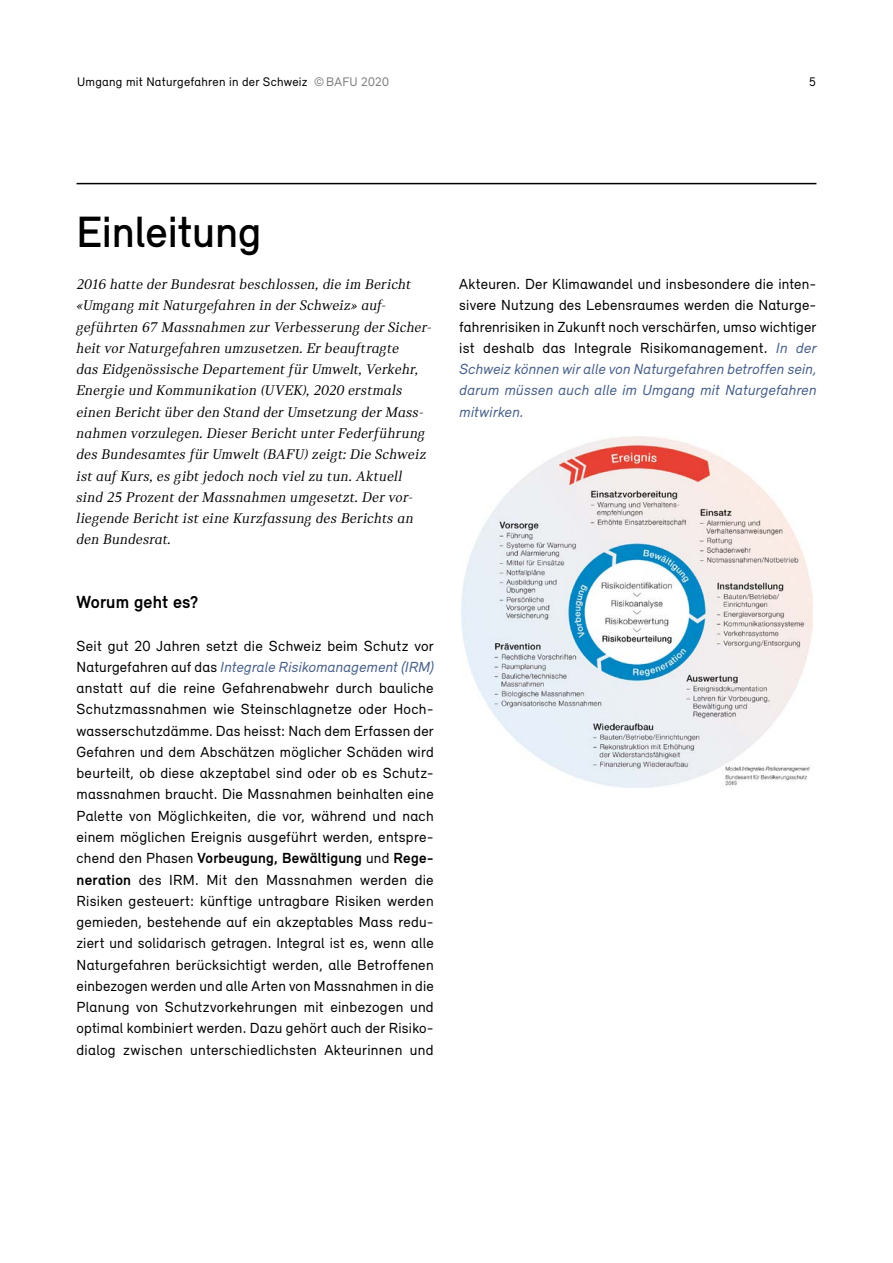
<style>
.page{position:relative;width:893px;height:1263px;background:#fff}
.page>*{position:absolute;margin:0;border:0;box-sizing:border-box;transform-origin:0 0}
._07_Inhalt_07_Kapiteltitel{font:500 45px "Relevant";letter-spacing:-.005em;color:#000}
._07_Inhalt_07_Titel{font:700 18px "Relevant";letter-spacing:.005em;color:#000}
._07_Inhalt_07_Grundtext{font:15px/21.3px "Relevant";letter-spacing:.02em;color:#000;text-align:justify}
._07_Inhalt_07_Lead{font:italic 15px/21.3px "Catalog";letter-spacing:.015em;color:#000}
.t1{font:12.75px "Relevant";letter-spacing:.02em;color:#000}
.s1{color:#7c7c7c}
.s2{font-style:italic;color:#486089}
.s3{font-weight:700}
</style>
<div class="page">
<hr style="left:77px;top:183px;width:739px;height:1px;background:#000">
<img style="left:462px;top:437px;width:351px;height:351px">
<p class="t1" style="left:77px;top:74px;width:313px">Umgang mit Naturgefahren in der Schweiz <span class="s1">©BAFU 2020</span></p>
<p class="t1" style="left:809px;top:74px;width:8px">5</p>
<h1 class="_07_Inhalt_07_Kapiteltitel" style="left:77px;top:204px;width:186px">Einleitung</h1>
<p class="_07_Inhalt_07_Lead" style="left:77px;top:274px;width:357px">2016 hatte der Bundesrat beschlossen, die im Bericht «Umgang mit Naturgefahren in der Schweiz» auf&shy;geführten 67 Massnahmen zur Verbesserung der Sicher&shy;heit vor Naturgefahren umzusetzen. Er beauftragte<br>das Eidgenössische Departement für Umwelt, Verkehr, Energie und Kommunikation (UVEK), 2020 erstmals einen Bericht über den Stand der Umsetzung der Mass&shy;nahmen vorzulegen. Dieser Bericht unter Federführung des Bundesamtes für Umwelt (BAFU) zeigt: Die Schweiz ist auf Kurs, es gibt jedoch noch viel zu tun. Aktuell sind 25 Prozent der Massnahmen umgesetzt. Der vor&shy;liegende Bericht ist eine Kurzfassung des Berichts an den Bundesrat.</p>
<h2 class="_07_Inhalt_07_Titel" style="left:77px;top:591px;width:123px">Worum geht es?</h2>
<p class="_07_Inhalt_07_Grundtext" style="left:77px;top:635px;width:359px">Seit gut 20 Jahren setzt die Schweiz beim Schutz vor Naturgefahren auf das <span class="s2">Integrale Risikomanagement (IRM) </span>anstatt auf die reine Gefahrenabwehr durch bauliche Schutzmassnahmen wie Steinschlagnetze oder Hoch&shy;wasserschutzdämme. Das heisst: Nach dem Erfassen der Gefahren und dem Abschätzen möglicher Schäden wird beurteilt, ob diese akzeptabel sind oder ob es Schutz&shy;massnahmen braucht. Die Massnahmen beinhalten eine Palette von Möglichkeiten, die vor, während und nach einem möglichen Ereignis ausgeführt werden, entspre&shy;chend den Phasen <span class="s3">Vorbeugung, Bewältigung</span> und <span class="s3">Rege&shy;neration</span> des IRM. Mit den Massnahmen werden die Risiken gesteuert: künftige untragbare Risiken werden gemieden, bestehende auf ein akzeptables Mass redu&shy;ziert und solidarisch getragen. Integral ist es, wenn alle Naturgefahren berücksichtigt werden, alle Betroffenen einbezogen werden und alle Arten von Massnahmen in die Planung von Schutzvorkehrungen mit einbezogen und optimal kombiniert werden. Dazu gehört auch der Risiko&shy;dialog zwischen unterschiedlichsten Akteurinnen und</p>
<p class="_07_Inhalt_07_Grundtext" style="left:459px;top:273px;width:359px">Akteuren. Der Klimawandel und insbesondere die inten&shy;sivere Nutzung des Lebensraumes werden die Naturge&shy;fahrenrisiken in Zukunft noch verschärfen, umso wichtiger ist deshalb das Integrale Risikomanagement. <span class="s2">In der Schweiz können wir alle von Naturgefahren betroffen sein, darum müssen auch alle im Umgang mit Naturgefahren mitwirken.</span></p>
</div>
